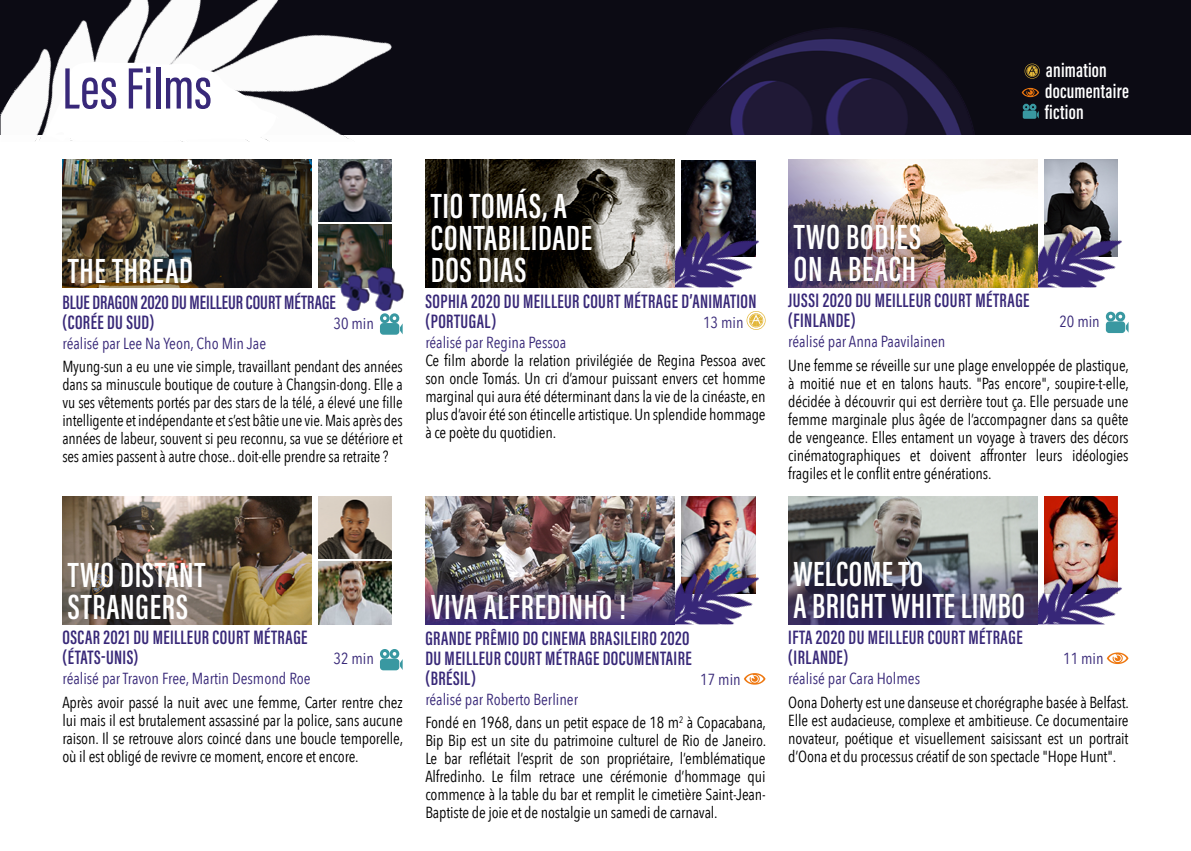
<style>
.page{position:relative;width:1191px;height:851px;background:#fff}
.page>*{position:absolute;margin:0;border:0;box-sizing:border-box;transform-origin:0 0}
.t1{font:500 60px "Acumin Pro Extra Cond";color:#382879}
.t2{font:600 36px/32px "Acumin Pro Extra Cond";letter-spacing:.02em;color:#fff}
.t3{font:600 20.4px/20.8px "Acumin Pro Extra Cond";letter-spacing:.01em;color:#fff}
.t4{font:600 20px/20px "Acumin Pro Extra Cond";letter-spacing:.02em;color:#382878}
.t5{font:600 20px/20px "Acumin Pro Extra Cond";color:#382878}
.t6{font:16px/18px "Avenir Next Condensed";letter-spacing:-.01em;color:#000;text-align:justify}
.t7{font:16px "Avenir Next Condensed";color:#382878}
.s1{color:#382878}
</style>
<div class="page">
<img style="left:62px;top:496px;width:250px;height:128px">
<div style="left:380px;top:658px;width:19px;height:12px;background:#3998a1;border-radius:3px"></div>
<div style="left:380px;top:649px;width:9px;height:9px;border:3px solid #3998a1;border-radius:50%"></div>
<div style="left:389px;top:649px;width:10px;height:9px;border:3px solid #3998a1;border-radius:50%"></div>
<svg style="left:400px;top:659px;width:3px;height:11px"></svg>
<img style="left:318px;top:496px;width:73px;height:63px">
<img style="left:318px;top:561px;width:73px;height:63px">
<img style="left:681px;top:160px;width:74px;height:65px">
<img style="left:674px;top:225px;width:85px;height:62px">
<img style="left:425px;top:159px;width:249px;height:128px">
<svg style="left:746px;top:311px;width:19px;height:19px"></svg>
<img style="left:1044px;top:159px;width:74px;height:66px">
<img style="left:1037px;top:225px;width:85px;height:62px">
<img style="left:788px;top:159px;width:249px;height:128px">
<div style="left:1105px;top:321px;width:20px;height:12px;background:#3998a1;border-radius:3px"></div>
<div style="left:1105px;top:311px;width:10px;height:10px;border:3px solid #3998a1;border-radius:50%"></div>
<div style="left:1115px;top:311px;width:10px;height:10px;border:3px solid #3998a1;border-radius:50%"></div>
<svg style="left:1125px;top:322px;width:3px;height:10px"></svg>
<img style="left:1044px;top:496px;width:74px;height:66px">
<img style="left:1037px;top:562px;width:85px;height:62px">
<img style="left:788px;top:496px;width:249px;height:128px">
<svg style="left:1106px;top:652px;width:22px;height:12px"></svg>
<img style="left:681px;top:496px;width:74px;height:66px">
<img style="left:674px;top:562px;width:85px;height:62px">
<img style="left:425px;top:496px;width:249px;height:128px">
<svg style="left:744px;top:673px;width:21px;height:11px"></svg>
<img style="left:318px;top:159px;width:73px;height:63px">
<img style="left:318px;top:225px;width:73px;height:62px">
<img style="left:62px;top:159px;width:250px;height:128px">
<div style="left:380px;top:323px;width:19px;height:11px;background:#3998a1;border-radius:3px"></div>
<div style="left:380px;top:313px;width:9px;height:10px;border:3px solid #3998a1;border-radius:50%"></div>
<div style="left:389px;top:313px;width:10px;height:10px;border:3px solid #3998a1;border-radius:50%"></div>
<svg style="left:400px;top:323px;width:3px;height:11px"></svg>
<img style="left:357px;top:263px;width:47px;height:47px">
<img style="left:333px;top:273px;width:40px;height:37px">
<div style="left:0;top:0;width:1191px;height:134px;background:#0c0b14"></div>
<img style="left:687px;top:27px;width:288px;height:107px">
<img style="left:1px;top:0;width:417px;height:141px">
<div style="left:45px;top:62px;width:235px;height:80px;background:#fff"></div>
<svg style="left:1024px;top:64px;width:15px;height:15px"></svg>
<svg style="left:1021px;top:88px;width:18px;height:9px"></svg>
<div style="left:1022px;top:110px;width:14px;height:9px;background:#3998a1;border-radius:2px"></div>
<div style="left:1022px;top:104px;width:7px;height:7px;border:2px solid #3998a1;border-radius:50%"></div>
<div style="left:1029px;top:104px;width:7px;height:7px;border:2px solid #3998a1;border-radius:50%"></div>
<h1 class="t1" style="left:62px;top:52px;width:151px">Les Films</h1>
<p class="t3" style="left:1044px;top:60px;width:86px">animation documentaire fiction</p>
<h2 class="t2" style="left:68px;top:254px;width:126px">THE THREAD</h2>
<p class="t5" style="left:62px;top:292px;width:275px">BLUE DRAGON 2020 DU MEILLEUR COURT MÉTRAGE (CORÉE DU SUD)</p>
<p class="t7" style="left:333px;top:309px;width:42px">30 min</p>
<p class="t7" style="left:62px;top:329px;width:205px">réalisé par Lee Na Yeon, Cho Min Jae</p>
<p class="t6" style="left:62px;top:357px;width:342px">Myung-sun a eu une vie simple, travaillant pendant des années dans sa minuscule boutique de couture à Changsin-dong. Elle a vu ses vêtements portés par des stars de la télé, a élevé une fille intelligente et indépendante et s’est bâtie une vie. Mais après des années de labeur, souvent si peu reconnu, sa vue se détériore et ses amies passent à autre chose.. doit-elle prendre sa retraite ?</p>
<h2 class="t2" style="left:431px;top:190px;width:163px">TIO TOMÁS, A<br>CONTABILIDADE<br>DOS DIAS</h2>
<p class="t4" style="left:425px;top:291px;width:333px">SOPHIA 2020 DU MEILLEUR COURT MÉTRAGE D’ANIMATION (PORTUGAL)</p>
<p class="t7" style="left:703px;top:308px;width:42px">13 min</p>
<p class="t7" style="left:425px;top:328px;width:142px">réalisé par Regina Pessoa</p>
<p class="t6" style="left:425px;top:350px;width:342px">Ce film aborde la relation privilégiée de Regina Pessoa avec son oncle Tomás. Un cri d’amour puissant envers cet homme marginal qui aura été déterminant dans la vie de la cinéaste, en plus d’avoir été son étincelle artistique. Un splendide hommage à ce poète du quotidien.</p>
<h2 class="t2" style="left:794px;top:221px;width:129px">TWO BODIES<br>ON A BEACH</h2>
<p class="t4" style="left:788px;top:290px;width:243px">JUSSI 2020 DU MEILLEUR COURT MÉTRAGE (FINLANDE)</p>
<p class="t7" style="left:1059px;top:308px;width:42px">20 min</p>
<p class="t7" style="left:788px;top:328px;width:159px">réalisé par Anna Paavilainen</p>
<p class="t6" style="left:788px;top:355px;width:342px">Une femme se réveille sur une plage enveloppée de plastique, à moitié nue et en talons hauts. "Pas encore", soupire-t-elle, décidée à découvrir qui est derrière tout ça. Elle persuade une femme marginale plus âgée de l’accompagner dans sa quête de vengeance. Elles entament un voyage à travers des décors cinématographiques et doivent affronter leurs idéologies fragiles et le conflit entre générations.</p>
<h2 class="t2" style="left:68px;top:558px;width:139px">TWO DISTANT<br>STRANGERS</h2>
<p class="t4" style="left:62px;top:627px;width:247px">OSCAR 2021 DU MEILLEUR COURT MÉTRAGE (ÉTATS-UNIS)</p>
<p class="t7" style="left:333px;top:645px;width:42px">32 min</p>
<p class="t7" style="left:62px;top:665px;width:250px">réalisé par Travon Free, Martin Desmond Roe</p>
<p class="t6" style="left:62px;top:692px;width:342px">Après avoir passé la nuit avec une femme, Carter rentre chez lui mais il est brutalement assassiné par la police, sans aucune raison. Il se retrouve alors coincé dans une boucle temporelle, où il est obligé de revivre ce moment, encore et encore.</p>
<h2 class="t2" style="left:431px;top:590px;width:197px">VIVA ALFREDINHO !</h2>
<p class="t4" style="left:425px;top:627px;width:268px;text-align:justify">GRANDE PRÊMIO DO CINEMA BRASILEIRO 2020<br>DU MEILLEUR COURT MÉTRAGE DOCUMENTAIRE (BRÉSIL)</p>
<p class="t7" style="left:700px;top:665px;width:42px">17 min</p>
<p class="t6" style="left:425px;top:686px;width:342px;line-height:23.6px"><span class="s1">réalisé par Roberto Berliner<br></span>Fondé en 1968, dans un petit espace de 18 m<sup>2</sup> à Copacabana,</p>
<p class="t6" style="left:425px;top:730px;width:342px">Bip Bip est un site du patrimoine culturel de Rio de Janeiro.<br>Le bar reflétait l’esprit de son propriétaire, l’emblématique Alfredinho. Le film retrace une cérémonie d’hommage qui commence à la table du bar et remplit le cimetière Saint-Jean-Baptiste de joie et de nostalgie un samedi de carnaval.</p>
<h2 class="t2" style="left:793px;top:558px;width:233px">WELCOME TO<br>A BRIGHT WHITE LIMBO</h2>
<p class="t4" style="left:788px;top:627px;width:236px">IFTA 2020 DU MEILLEUR COURT MÉTRAGE (IRLANDE)</p>
<p class="t7" style="left:1063px;top:644px;width:42px">11 min</p>
<p class="t7" style="left:788px;top:664px;width:133px">réalisé par Cara Holmes</p>
<p class="t6" style="left:788px;top:692px;width:342px">Oona Doherty est une danseuse et chorégraphe basée à Belfast.<br>Elle est audacieuse, complexe et ambitieuse. Ce documentaire novateur, poétique et visuellement saisissant est un portrait d’Oona et du processus créatif de son spectacle "Hope Hunt".</p>
</div>
